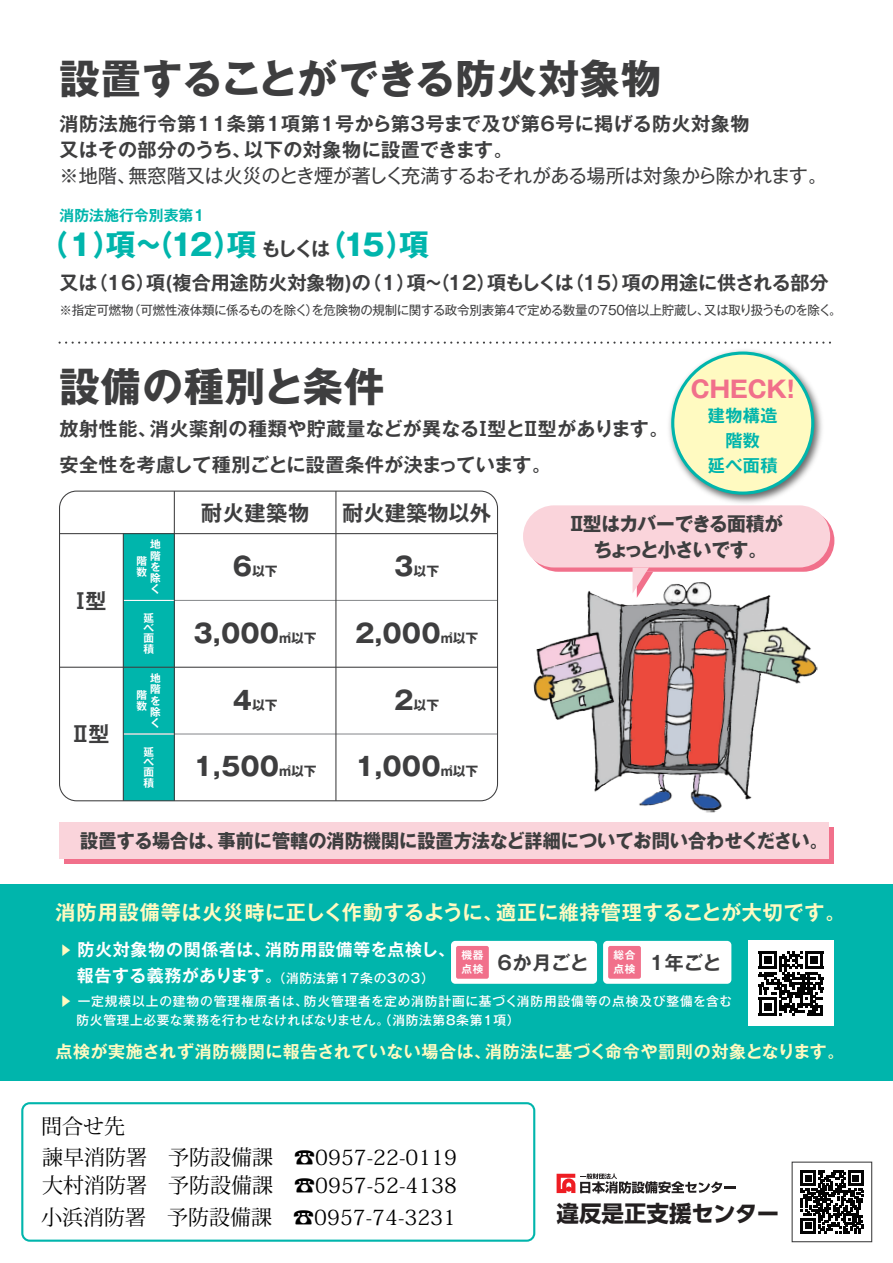
<style>
.page{position:relative;width:893px;height:1263px;background:#fff}
.page>*{position:absolute;margin:0;border:0;box-sizing:border-box;transform-origin:0 0}
.t1{font:700 40.35px "Gothic MB101 Pr 6";letter-spacing:.025em;color:#3e3e3f}
.t2{font:700 29.7px "Gothic MB101 Pr 6";color:#00b5ac}
.t3{font:700 25.5px "Gothic MB101 Pr 6";color:#3e3e3f}
.t4{font:700 23.25px "Gothic MB101 Pr 6";color:#f1708b}
.t5{font:700 22.5px "UD Shin Go Pr 6";color:#231f20}
.t6{font:700 21.3px "Gothic MB101 Pr 6 De";color:#3e3e3f}
.t7{font:21px "Koz Min Pr 6 N";color:#000}
.t8{font:700 20.25px "Gothic MB101 Pr 6 De";letter-spacing:.035em;color:#fffac1}
.t9{font:700 19.2px/25.5px "Gothic MB101 Pr 6 De";letter-spacing:.01em;color:#3e3e3f}
.t10{font:700 19.2px "Gothic MB101 Pr 6";color:#3e3e3f;scale:.95 1}
.t11{font:19.2px "Gothic MB101 Pr 6";letter-spacing:-.025em;color:#3e3e3f}
.t12{font:700 19.2px/25.5px "Gothic MB101 Pr 6";letter-spacing:-.04em;color:#3e3e3f;text-align:center}
.t13{font:700 17.1px/24.9px "Gothic MB101 Pr 6 De";letter-spacing:.025em;color:#00b5ac;text-align:center}
.t14{font:700 16.95px "Gothic MB101 Pr 6 De";letter-spacing:.035em;color:#fffac1}
.t15{font:700 16.95px/25.5px "Gothic MB101 Pr 6 De";letter-spacing:.04em;color:#fff}
.t16{font:700 14.85px "Gothic MB101 Pr 6 De";color:#00b5ac}
.t17{font:500 12.75px/19.2px "Gothic MB101 Pr 6";letter-spacing:.05em;color:#fff}
.t18{font:12.75px "Gothic MB101 Pr 6";letter-spacing:-.02em;color:#3e3e3f}
.t19{font:700 12.75px "Gothic MB101 Pr 6";color:#3e3e3f}
.t20{font:700 10.65px/11.1px "Gothic MB101 Pr 6 De";color:#fff;text-align:justify}
.s1{font-family:"Gothic MB101 Pr 6 De";font-size:19.2px;color:#3e3e3f}
.s2{font-size:25.5px}
.s3{font-size:12.75px}
.s4{font-size:12.75px;color:#fffac1}
.s5{color:#fffac1}
</style>
<div class="page">
<div style="left:0;top:885px;width:893px;height:196px;background:#00b5ac"></div>
<svg style="left:21px;top:1102px;width:514px;height:140px"></svg>
<svg style="left:557px;top:1173px;width:178px;height:20px"></svg>
<svg style="left:801px;top:1171px;width:62px;height:62px"></svg>
<div style="left:792px;top:1161px;width:80px;height:81px;border:1px solid #3e3e3f"></div>
<div style="left:748px;top:941px;width:85px;height:85px;background:#fff"></div>
<svg style="left:759px;top:951px;width:64px;height:65px"></svg>
<hr style="left:808px;top:1013px;width:15px;height:3px;background:#030303">
<div style="left:451px;top:941px;width:146px;height:43px;background:#fff;border-radius:4px"></div>
<div style="left:456px;top:946px;width:33px;height:33px;background:#f1708b;border-radius:2px"></div>
<div style="left:603px;top:941px;width:128px;height:43px;background:#fff;border-radius:4px"></div>
<div style="left:608px;top:946px;width:33px;height:33px;background:#f1708b;border-radius:2px"></div>
<svg style="left:60px;top:342px;width:771px;height:2px"></svg>
<img style="left:669px;top:350px;width:153px;height:153px">
<svg style="left:671px;top:352px;width:143px;height:143px"></svg>
<div style="left:64px;top:826px;width:769px;height:37px;background:#f1708b"></div>
<div style="left:60px;top:822px;width:769px;height:37px;background:#fad4db"></div>
<svg style="left:527px;top:510px;width:307px;height:62px;fill:#f1708b"></svg>
<div style="left:523px;top:505px;width:307px;height:62px;background:#fad4db;border-radius:31px"></div>
<svg style="left:633px;top:567px;width:20px;height:11px"></svg>
<div style="left:123px;top:534px;width:51px;height:267px;background:#00b5ac"></div>
<hr style="left:123px;top:600px;width:374px;height:1px;background:#8b8d90">
<hr style="left:123px;top:733px;width:374px;height:1px;background:#8b8d90">
<hr style="left:123px;top:600px;width:51px;height:1px;background:#fff">
<hr style="left:123px;top:733px;width:51px;height:1px;background:#fff">
<div style="left:59px;top:491px;width:439px;height:310px;border:1px solid #3e3e3f;border-radius:17px"></div>
<hr style="left:123px;top:534px;width:1px;height:267px;background:#3e3e3f">
<hr style="left:174px;top:491px;width:1px;height:310px;background:#3e3e3f">
<hr style="left:335px;top:491px;width:1px;height:310px;background:#3e3e3f">
<hr style="left:60px;top:667px;width:437px;height:1px;background:#3e3e3f">
<hr style="left:60px;top:533px;width:437px;height:1px;background:#3e3e3f">
<img style="left:533px;top:578px;width:285px;height:235px">
<h1 class="t1" style="left:60px;top:45px;width:604px">設置することができる防火対象物</h1>
<p class="t9" style="left:60px;top:110px;width:692px">消防法施行令第11条第1項第1号から第3号まで及び第6号に掲げる防火対象物又はその部分のうち、以下の対象物に設置できます。</p>
<p class="t11" style="left:60px;top:160px;width:769px">※地階、無窓階又は火災のとき煙が著しく充満するおそれがある場所は対象から除かれます。</p>
<p class="t16" style="left:60px;top:203px;width:147px">消防法施行令別表第1</p>
<h2 class="t2" style="left:39px;top:220px;width:392px">（1）項~（12）項<span class="s1">もしくは</span>（15）項</h2>
<p class="t9" style="left:60px;top:269px;width:771px">又は（16）項(複合用途防火対象物)の（1）項~（12）項もしくは（15）項の用途に供される部分</p>
<p class="t18" style="left:60px;top:300px;width:784px">※指定可燃物（可燃性液体類に係るものを除く）を危険物の規制に関する政令別表第4で定める数量の750倍以上貯蔵し、又は取り扱うものを除く。</p>
<h1 class="t1" style="left:60px;top:353px;width:326px">設備の種別と条件</h1>
<p class="t9" style="left:60px;top:415px;width:610px">放射性能、消火薬剤の種類や貯蔵量などが異なるⅠ型とⅡ型があります。</p>
<p class="t9" style="left:60px;top:451px;width:493px">安全性を考慮して種別ごとに設置条件が決まっています。</p>
<p class="t4" style="left:691px;top:370px;width:105px">CHECK!</p>
<p class="t13" style="left:708px;top:403px;width:71px">建物構造階数<br>延べ面積</p>
<p class="t6" style="left:70px;top:583px;width:38px">Ⅰ型</p>
<p class="t6" style="left:70px;top:716px;width:41px">Ⅱ型</p>
<p class="t20" style="left:150px;top:538px;width:12px">地階を除く</p>
<p class="t20" style="left:136px;top:555px;width:12px">階数</p>
<p class="t20" style="left:144px;top:612px;width:12px;line-height:10.5px">延べ面積</p>
<p class="t20" style="left:150px;top:672px;width:12px">地階を除く</p>
<p class="t20" style="left:136px;top:689px;width:12px">階数</p>
<p class="t20" style="left:144px;top:746px;width:12px;line-height:10.5px">延べ面積</p>
<p class="t6" style="left:201px;top:495px;width:110px">耐火建築物</p>
<p class="t6" style="left:342px;top:495px;width:150px">耐火建築物以外</p>
<p class="t19" style="left:233px;top:560px;width:46px"><span class="s2">6</span>以下</p>
<p class="t19" style="left:394px;top:560px;width:46px"><span class="s2">3</span>以下</p>
<h3 class="t3" style="left:194px;top:612px;width:125px">3,000<span class="s3">㎡以下</span></h3>
<h3 class="t3" style="left:355px;top:612px;width:125px">2,000<span class="s3">㎡以下</span></h3>
<p class="t19" style="left:233px;top:694px;width:46px"><span class="s2">4</span>以下</p>
<p class="t19" style="left:394px;top:694px;width:46px"><span class="s2">2</span>以下</p>
<h3 class="t3" style="left:194px;top:745px;width:125px">1,500<span class="s3">㎡以下</span></h3>
<h3 class="t3" style="left:355px;top:745px;width:125px">1,000<span class="s3">㎡以下</span></h3>
<p class="t12" style="left:567px;top:511px;width:217px">Ⅱ型はカバーできる面積がちょっと小さいです。</p>
<p class="t10" style="left:80px;top:825px;width:788px">設置する場合は、事前に管轄の消防機関に設置方法など詳細についてお問い合わせください。</p>
<p class="t8" style="left:56px;top:895px;width:792px">消防用設備等は火災時に正しく作動するように、適正に維持管理することが大切です。</p>
<p class="t15" style="left:77px;top:936px;width:380px;text-indent:-17px"><span class="s4">▶</span> 防火対象物の関係者は、消防用設備等を点検し、報告する義務があります。</p>
<p class="t20" style="left:462px;top:949px;width:23px">機器</p>
<p class="t9" style="left:462px;top:949px;width:129px"><sub>点検</sub> 6か月ごと</p>
<p class="t20" style="left:614px;top:949px;width:23px">総合</p>
<p class="t9" style="left:614px;top:949px;width:109px"><sub>点検</sub> 1年ごと</p>
<p class="t17" style="left:77px;top:991px;width:657px;text-indent:-17px"><span class="s5">▶</span> 一定規模以上の建物の管理権原者は、防火管理者を定め消防計画に基づく消防用設備等の点検及び整備を含む防火管理上必要な業務を行わせなければなりません。（消防法第８条第１項）</p>
<p class="t17" style="left:273px;top:967px;width:163px">（消防法第17条の３の３）</p>
<p class="t14" style="left:55px;top:1037px;width:791px">点検が実施されず消防機関に報告されていない場合は、消防法に基づく命令や罰則の対象となります。</p>
<p class="t7" style="left:41px;top:1115px;width:85px">問合せ先</p>
<p class="t7" style="left:42px;top:1145px;width:416px">諫早消防署　予防設備課　☎0957-22-0119</p>
<p class="t7" style="left:42px;top:1174px;width:416px">大村消防署　予防設備課　☎0957-52-4138</p>
<p class="t7" style="left:41px;top:1205px;width:416px">小浜消防署　予防設備課　☎0957-74-3231</p>
<p class="t5" style="left:557px;top:1195px;width:224px">違反是正支援センター</p>
</div>
